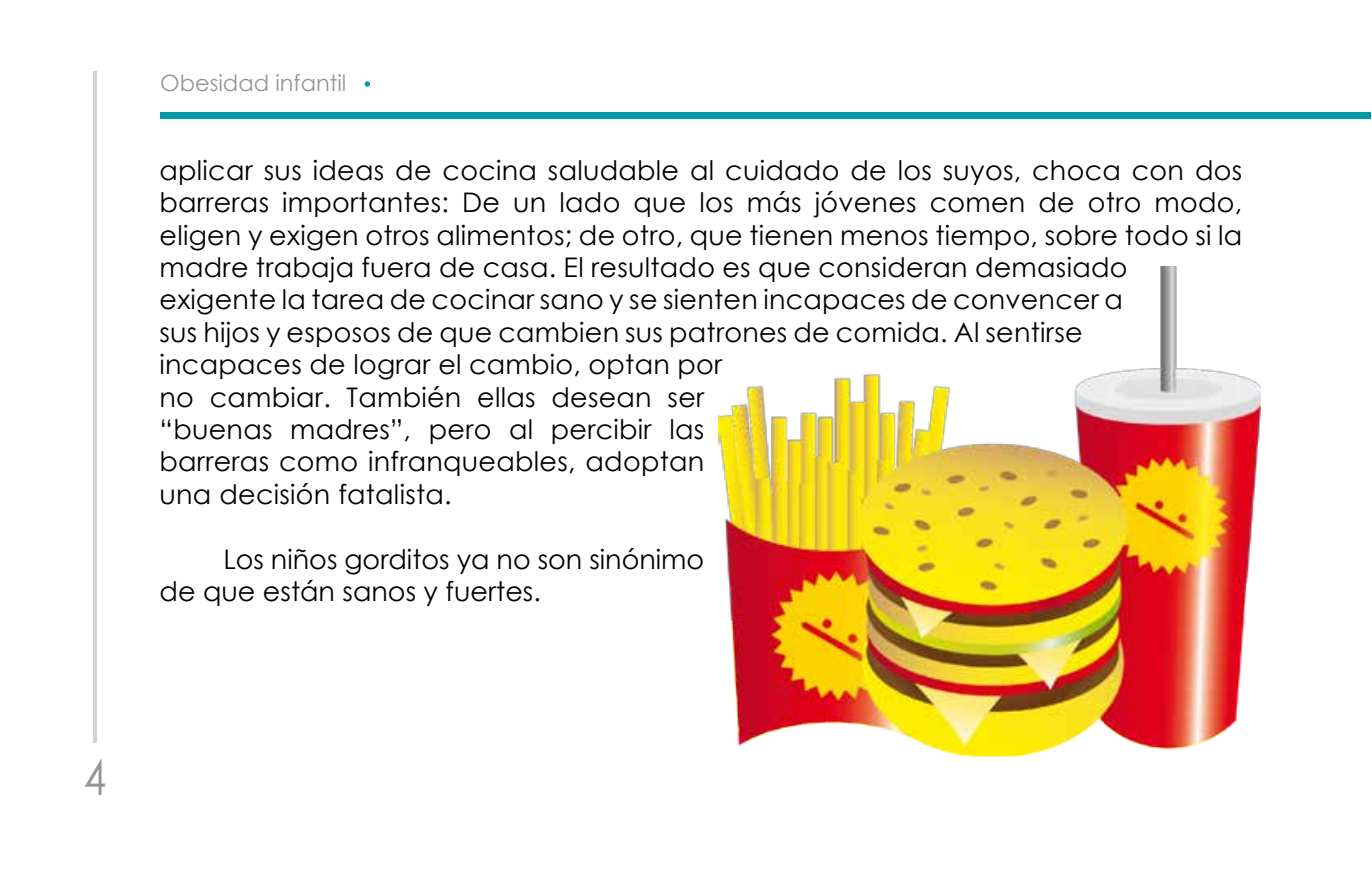
<style>
.page{position:relative;width:1372px;height:893px;background:#fff}
.page>*{position:absolute;margin:0;border:0;box-sizing:border-box;transform-origin:0 0}
.t1{font:48.6px "Century Gothic";color:#939598;scale:.83 1}
.t2{font:27px/32.4px "Century Gothic";letter-spacing:.01em;color:#000}
.t3{font:22.5px "Century Gothic";color:#939598}
</style>
<div class="page">
<hr style="left:93px;top:71px;width:4px;height:671px;background:#d1d3d4">
<div style="left:160px;top:113px;width:1210px;height:6px;background:#0099a8"></div>
<svg style="left:364px;top:81px;width:6px;height:6px"></svg>
<img style="left:718px;top:266px;width:542px;height:490px">
<p class="t3" style="left:160px;top:67px;width:188px">Obesidad infantil</p>
<p class="t2" style="left:159px;top:153px;width:1084px">aplicar sus ideas de cocina saludable al cuidado de los suyos, choca con dos barreras importantes: De un lado que los más jóvenes comen de otro modo, eligen y exigen otros alimentos; de otro, que tienen menos tiempo, sobre todo si la madre trabaja fuera de casa. El resultado es que consideran demasiado exigente la tarea de cocinar sano y se sienten incapaces de convencer a<br>sus hijos y esposos de que cambien sus patrones de comida. Al sentirse<br>incapaces de lograr el cambio, optan por<br>no cambiar. También ellas desean ser<br>“buenas madres”, pero al percibir las<br>barreras como infranqueables, adoptan<br>una decisión fatalista.</p>
<p class="t2" style="left:159px;top:542px;width:546px;text-indent:64px">Los niños gorditos ya no son sinónimo de que están sanos y fuertes.</p>
<h1 class="t1" style="left:84px;top:743px;width:29px">4</h1>
</div>
